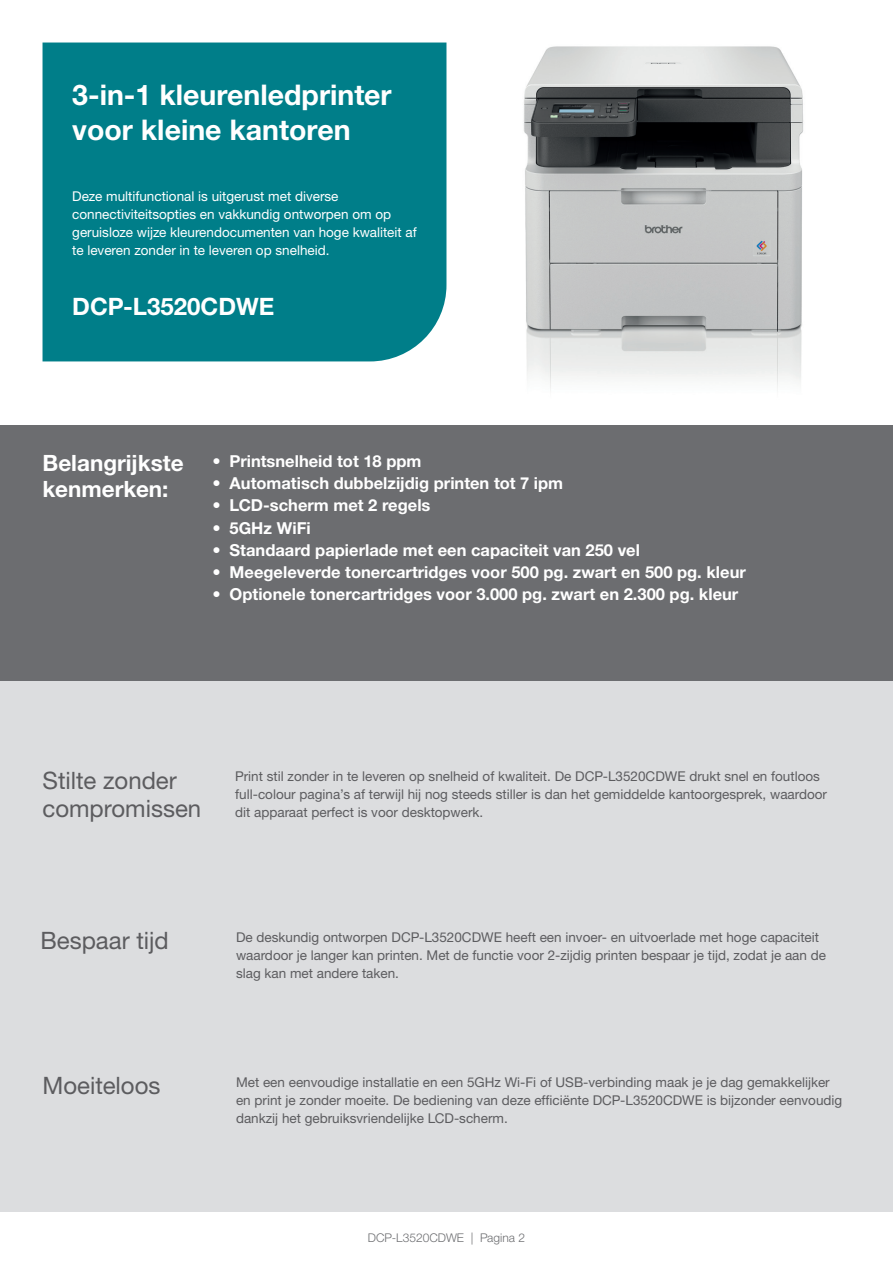
<style>
.page{position:relative;width:893px;height:1263px;background:#fff}
.page>*{position:absolute;margin:0;border:0;box-sizing:border-box;transform-origin:0 0}
.t1{font:700 28.5px/34.5px "Helvetica Neue LTW1 G";color:#fff}
.t2{font:24px/28.5px "Helvetica Neue LTW1 G";color:#5c5c5f}
.t3{font:700 24px "Helvetica Neue LTW1 G";color:#fff}
.t4{font:700 22.5px/25.5px "Helvetica Neue LTW1 G";color:#fff}
.t5{font:700 16.5px "Helvetica Neue LTW1 G";color:#fff}
.t6{font:13.5px/18px "Helvetica Neue LTW1 G";color:#5c5c5f}
.t7{font:13.5px/18px "Helvetica Neue LTW1 G";color:#fff}
.t8{font:300 12px "Helvetica Neue LTW1 G";color:#6c6d70}
</style>
<div class="page">
<div style="left:43px;top:43px;width:403px;height:318px;background:#007e89"></div>
<div style="left:0;top:425px;width:893px;height:787px;background:#dcdddf"></div>
<div style="left:0;top:425px;width:893px;height:255px;background:#6c6d70"></div>
<img style="left:523px;top:46px;width:281px;height:344px">
<h1 class="t1" style="left:72px;top:78px;width:321px">3-in-1 kleurenledprinter voor kleine kantoren</h1>
<p class="t7" style="left:72px;top:187px;width:346px">Deze multifunctional is uitgerust met diverse connectiviteitsopties en vakkundig ontworpen om op geruisloze wijze kleurendocumenten van hoge kwaliteit af te leveren zonder in te leveren op snelheid.</p>
<h2 class="t3" style="left:72px;top:291px;width:204px">DCP-L3520CDWE</h2>
<h3 class="t4" style="left:43px;top:450px;width:143px">Belangrijkste kenmerken:</h3>
<p class="t5" style="left:213px;top:451px;width:210px">• Printsnelheid tot 18 ppm</p>
<p class="t5" style="left:213px;top:473px;width:352px">• Automatisch dubbelzijdig printen tot 7 ipm</p>
<p class="t5" style="left:213px;top:495px;width:219px">• LCD-scherm met 2 regels</p>
<p class="t5" style="left:213px;top:517px;width:100px">• 5GHz WiFi</p>
<p class="t5" style="left:213px;top:540px;width:429px">• Standaard papierlade met een capaciteit van 250 vel</p>
<p class="t5" style="left:213px;top:562px;width:535px">• Meegeleverde tonercartridges voor 500 pg. zwart en 500 pg. kleur</p>
<p class="t5" style="left:213px;top:584px;width:527px">• Optionele tonercartridges voor 3.000 pg. zwart en 2.300 pg. kleur</p>
<h2 class="t2" style="left:43px;top:766px;width:160px">Stilte zonder compromissen</h2>
<p class="t6" style="left:235px;top:767px;width:593px">Print stil zonder in te leveren op snelheid of kwaliteit. De DCP-L3520CDWE drukt snel en foutloos full-colour pagina’s af terwijl hij nog steeds stiller is dan het gemiddelde kantoorgesprek, waardoor dit apparaat perfect is voor desktopwerk.</p>
<h2 class="t2" style="left:40px;top:926px;width:130px">Bespaar tijd</h2>
<p class="t6" style="left:236px;top:928px;width:591px">De deskundig ontworpen DCP-L3520CDWE heeft een invoer- en uitvoerlade met hoge capaciteit waardoor je langer kan printen. Met de functie voor 2-zijdig printen bespaar je tijd, zodat je aan de slag kan met andere taken.</p>
<h2 class="t2" style="left:43px;top:1071px;width:119px">Moeiteloos</h2>
<p class="t6" style="left:236px;top:1073px;width:608px">Met een eenvoudige installatie en een 5GHz Wi-Fi of USB-verbinding maak je je dag gemakkelijker en print je zonder moeite. De bediening van deze efficiënte DCP-L3520CDWE is bijzonder eenvoudig dankzij het gebruiksvriendelijke LCD-scherm.</p>
<p class="t8" style="left:368px;top:1230px;width:159px">DCP-L3520CDWE | Pagina 2</p>
</div>
